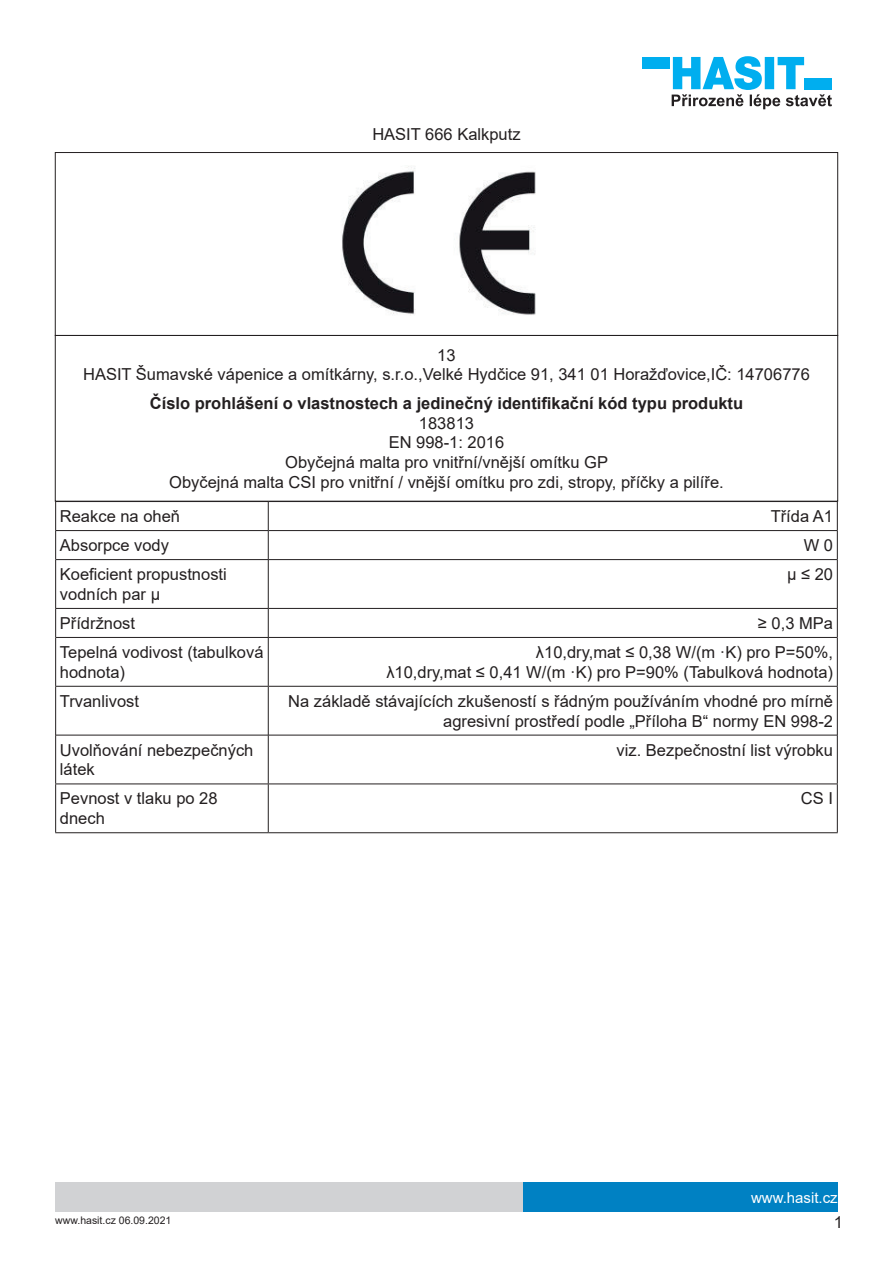
<style>
.page{position:relative;width:893px;height:1263px;background:#fff}
.page>*{position:absolute;margin:0;border:0;box-sizing:border-box;transform-origin:0 0}
.t1{font:16.5px/19.8px "Arial";color:#231f20}
.t2{font:700 16.5px "Arial";color:#231f20}
.t3{font:15px "Arial";color:#fff}
.t4{font:10.5px "Arial";color:#231f20}
</style>
<div class="page">
<div style="left:523px;top:1182px;width:315px;height:30px;background:#0081c3"></div>
<div style="left:55px;top:1182px;width:468px;height:30px;background:#d1d2d4"></div>
<div style="left:642px;top:57px;width:27px;height:11px;background:#00aeef"></div>
<svg style="left:672px;top:56px;width:160px;height:53px"></svg>
<img style="left:342px;top:166px;width:194px;height:149px">
<div style="left:55px;top:152px;width:783px;height:184px;border:1px solid #231f20"></div>
<div style="left:55px;top:335px;width:783px;height:166px;border:1px solid #231f20"></div>
<hr style="left:55px;top:501px;width:213px;height:1px;background:#231f20">
<hr style="left:268px;top:501px;width:570px;height:1px;background:#231f20">
<hr style="left:55px;top:530px;width:213px;height:1px;background:#231f20">
<svg style="left:55px;top:502px;width:1px;height:58px"></svg>
<hr style="left:268px;top:530px;width:570px;height:1px;background:#231f20">
<svg style="left:268px;top:502px;width:1px;height:57px"></svg>
<svg style="left:837px;top:502px;width:1px;height:58px"></svg>
<hr style="left:55px;top:560px;width:1px;height:48px;background:#231f20">
<hr style="left:268px;top:560px;width:1px;height:48px;background:#231f20">
<hr style="left:837px;top:560px;width:1px;height:48px;background:#231f20">
<hr style="left:55px;top:608px;width:213px;height:1px;background:#231f20">
<svg style="left:55px;top:609px;width:1px;height:28px"></svg>
<hr style="left:268px;top:608px;width:570px;height:1px;background:#231f20">
<svg style="left:268px;top:609px;width:1px;height:28px"></svg>
<svg style="left:837px;top:609px;width:1px;height:28px"></svg>
<hr style="left:55px;top:637px;width:1px;height:49px;background:#231f20">
<hr style="left:268px;top:638px;width:1px;height:48px;background:#231f20">
<hr style="left:837px;top:637px;width:1px;height:49px;background:#231f20">
<hr style="left:55px;top:686px;width:213px;height:1px;background:#231f20">
<hr style="left:55px;top:687px;width:1px;height:48px;background:#231f20">
<hr style="left:268px;top:686px;width:570px;height:1px;background:#231f20">
<hr style="left:268px;top:687px;width:1px;height:48px;background:#231f20">
<hr style="left:837px;top:687px;width:1px;height:48px;background:#231f20">
<hr style="left:55px;top:735px;width:1px;height:48px;background:#231f20">
<hr style="left:268px;top:735px;width:1px;height:48px;background:#231f20">
<hr style="left:837px;top:735px;width:1px;height:48px;background:#231f20">
<hr style="left:55px;top:783px;width:213px;height:1px;background:#231f20">
<hr style="left:55px;top:784px;width:1px;height:48px;background:#231f20">
<hr style="left:268px;top:783px;width:570px;height:1px;background:#231f20">
<hr style="left:268px;top:784px;width:1px;height:48px;background:#231f20">
<hr style="left:837px;top:784px;width:1px;height:48px;background:#231f20">
<hr style="left:55px;top:832px;width:213px;height:1px;background:#231f20">
<hr style="left:268px;top:832px;width:570px;height:1px;background:#231f20">
<hr style="left:56px;top:559px;width:212px;height:1px;background:#231f20">
<hr style="left:268px;top:559px;width:569px;height:1px;background:#231f20">
<hr style="left:56px;top:637px;width:212px;height:1px;background:#231f20">
<hr style="left:268px;top:637px;width:569px;height:1px;background:#231f20">
<hr style="left:56px;top:735px;width:212px;height:1px;background:#231f20">
<hr style="left:268px;top:735px;width:569px;height:1px;background:#231f20">
<p class="t1" style="left:372px;top:124px;width:150px">HASIT 666 Kalkputz</p>
<p class="t1" style="left:83px;top:345px;width:728px;text-align:center">13<br>HASIT Šumavské vápenice a omítkárny, s.r.o.,Velké Hydčice 91, 341 01 Horažďovice,IČ: 14706776</p>
<p class="t2" style="left:150px;top:391px;width:595px">Číslo prohlášení o vlastnostech a jedinečný identifikační kód typu produktu</p>
<p class="t1" style="left:169px;top:413px;width:556px;text-align:center">183813<br>EN 998-1: 2016<br>Obyčejná malta pro vnitřní/vnější omítku GP<br>Obyčejná malta CSI pro vnitřní / vnější omítku pro zdi, stropy, příčky a pilíře.</p>
<p class="t1" style="left:60px;top:506px;width:122px">Reakce na oheň</p>
<p class="t1" style="left:771px;top:506px;width:64px">Třída A1</p>
<p class="t1" style="left:60px;top:535px;width:111px">Absorpce vody</p>
<p class="t1" style="left:804px;top:535px;width:31px">W 0</p>
<p class="t1" style="left:60px;top:564px;width:168px">Koeficient propustnosti vodních par µ</p>
<p class="t1" style="left:787px;top:564px;width:48px">µ ≤ 20</p>
<p class="t1" style="left:60px;top:613px;width:77px">Přídržnost</p>
<p class="t1" style="left:758px;top:613px;width:77px">≥ 0,3 MPa</p>
<p class="t1" style="left:60px;top:642px;width:205px">Tepelná vodivost (tabulková hodnota)</p>
<p class="t1" style="left:386px;top:642px;width:448px;text-align:right">λ10,dry,mat ≤ 0,38 W/(m ·K) pro P=50%,<br>λ10,dry,mat ≤ 0,41 W/(m ·K) pro P=90% (Tabulková hodnota)</p>
<p class="t1" style="left:60px;top:691px;width:81px">Trvanlivost</p>
<p class="t1" style="left:288px;top:691px;width:546px;text-align:right">Na základě stávajících zkušeností s řádným používáním vhodné pro mírně agresivní prostředí podle „Příloha B“ normy EN 998-2</p>
<p class="t1" style="left:60px;top:740px;width:195px">Uvolňování nebezpečných látek</p>
<p class="t1" style="left:617px;top:740px;width:218px">viz. Bezpečnostní list výrobku</p>
<p class="t1" style="left:60px;top:789px;width:159px">Pevnost v tlaku po 28 dnech</p>
<p class="t1" style="left:801px;top:789px;width:34px">CS I</p>
<p class="t4" style="left:55px;top:1213px;width:118px">www.hasit.cz 06.09.2021</p>
<p class="t3" style="left:751px;top:1187px;width:88px">www.hasit.cz</p>
<p class="t1" style="left:834px;top:1212px;width:11px">1</p>
</div>
